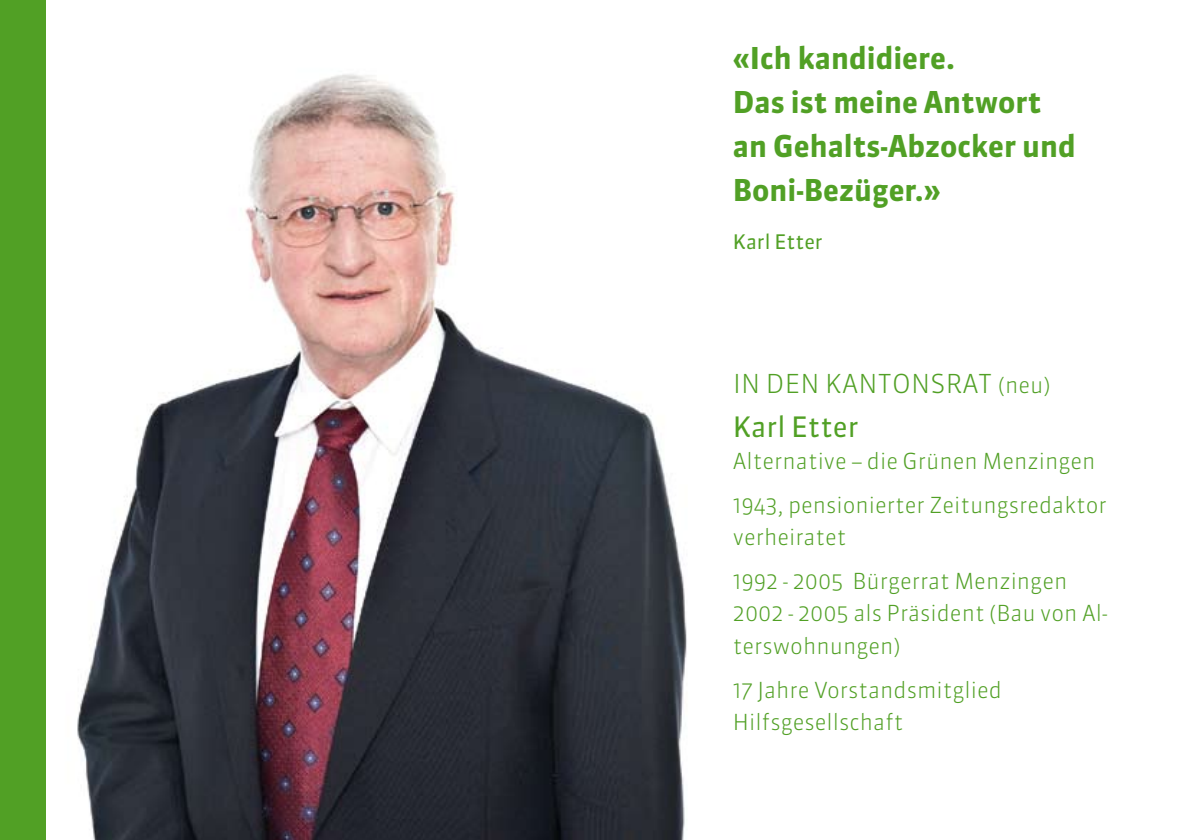
<style>
.page{position:relative;width:1191px;height:840px;background:#fff}
.page>*{position:absolute;margin:0;border:0;box-sizing:border-box;transform-origin:0 0}
.t1{font:700 30px/44px "Sanuk OT";color:#51a025}
.t2{font:28px "Sanuk OT";color:#51a025}
.t3{font:300 26px "Sanuk OT";color:#51a025}
.t4{font:300 22px/44px "Sanuk OT";color:#51a025}
.t5{font:20px "Sanuk OT";color:#51a025}
</style>
<div class="page">
<img style="left:45px;top:0;width:642px;height:839px">
<div style="left:0;top:0;width:45px;height:839px;background:#51a025"></div>
<h1 class="t1" style="left:733px;top:36px;width:344px">«Ich kandidiere.<br>Das ist meine Antwort an Gehalts-Abzocker und<br>Boni-Bezüger.»</h1>
<p class="t5" style="left:733px;top:229px;width:91px">Karl Etter</p>
<p class="t3" style="left:733px;top:367px;width:50px">in den</p>
<p class="t3" style="left:825px;top:367px;width:34px">Kant</p>
<p class="t3" style="left:892px;top:367px;width:36px">onsrat</p>
<p class="t4" style="left:997px;top:363px;width:54px">(neu)</p>
<p class="t2" style="left:733px;top:409px;width:127px">Karl Etter</p>
<p class="t4" style="left:733px;top:439px;width:375px">Alternative – die Grünen Menzingen<br>1943, pensionierter Zeitungsredaktor</p>
<p class="t4" style="left:733px;top:515px;width:336px">verheiratet<br>1992 - 2005 Bürgerrat Menzingen</p>
<p class="t4" style="left:733px;top:597px;width:376px;line-height:32px">2002 - 2005 als Präsident (Bau von Al&shy;terswohnungen)</p>
<p class="t4" style="left:733px;top:673px;width:270px;line-height:32px">17 Jahre Vorstandsmitglied<br>Hilfsgesellschaft</p>
</div>
